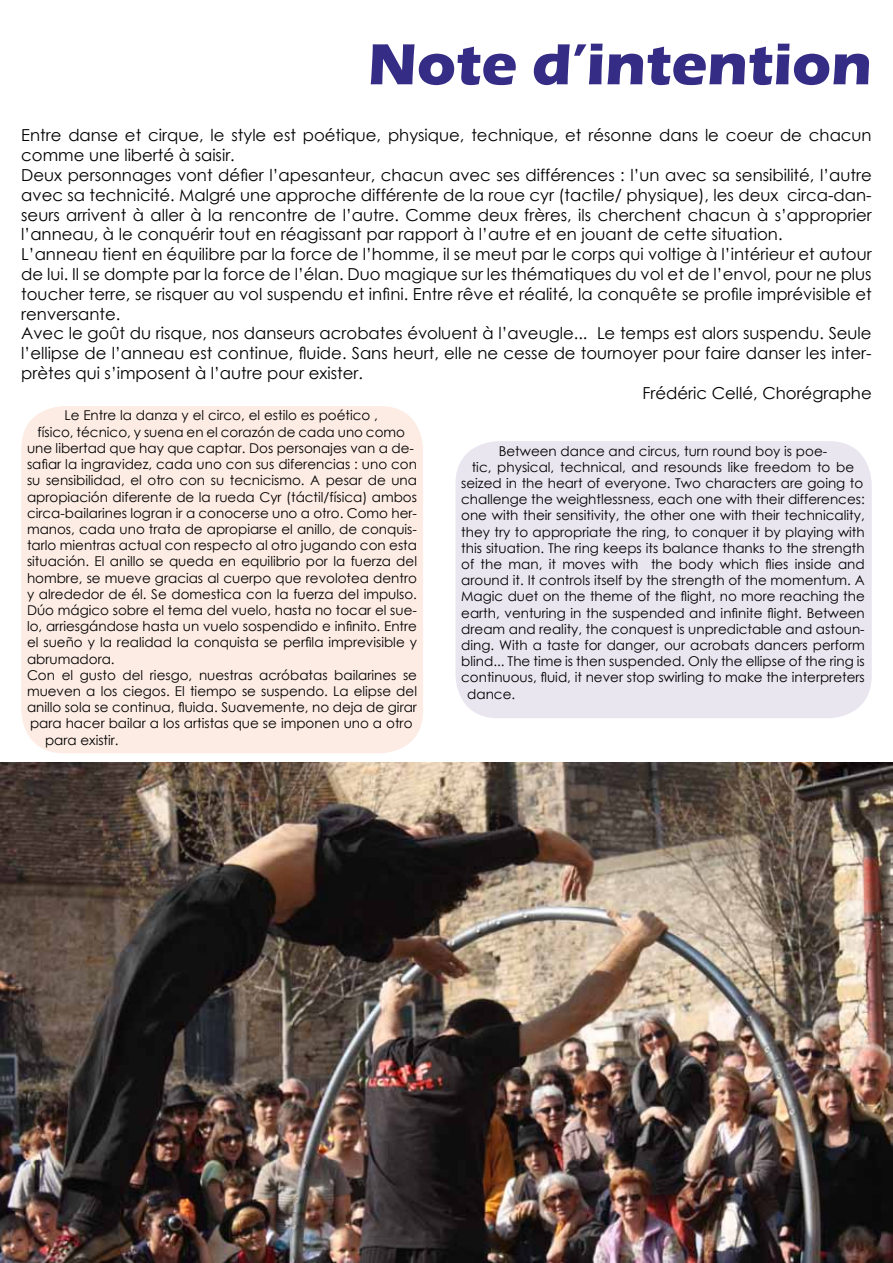
<style>
.page{position:relative;width:893px;height:1263px;background:#fff}
.page>*{position:absolute;margin:0;border:0;box-sizing:border-box;transform-origin:0 0}
.t1{font:700 60px "Eras ITC";color:#352c85}
.t2{font:16.5px "Century Gothic";color:#000}
.t3{font:13.5px "Century Gothic";color:#000}
</style>
<div class="page">
<img style="left:0;top:763px;width:893px;height:500px">
<div style="left:455px;top:441px;width:417px;height:277px;background:#e9e6f0;border-radius:43px"></div>
<div style="left:21px;top:406px;width:402px;height:347px;background:#fdece4;border-radius:43px"></div>
<h1 class="t1" style="left:368px;top:30px;width:506px">Note d’intention</h1>
<p class="t2" style="left:21px;top:124px;width:852px">Entre danse et cirque, le style est poétique, physique, technique, et résonne dans le coeur de chacun</p>
<p class="t2" style="left:21px;top:144px;width:215px">comme une liberté à saisir.</p>
<p class="t2" style="left:21px;top:163px;width:852px">Deux personnages vont défier l’apesanteur, chacun avec ses différences : l’un avec sa sensibilité, l’autre</p>
<p class="t2" style="left:21px;top:183px;width:852px">avec sa technicité. Malgré une approche différente de la roue cyr (tactile/ physique), les deux circa-dan-</p>
<p class="t2" style="left:21px;top:203px;width:852px">seurs arrivent à aller à la rencontre de l’autre. Comme deux frères, ils cherchent chacun à s’approprier</p>
<p class="t2" style="left:21px;top:223px;width:763px">l’anneau, à le conquérir tout en réagissant par rapport à l’autre et en jouant de cette situation.</p>
<p class="t2" style="left:21px;top:243px;width:852px">L’anneau tient en équilibre par la force de l’homme, il se meut par le corps qui voltige à l’intérieur et autour</p>
<p class="t2" style="left:21px;top:262px;width:852px">de lui. Il se dompte par la force de l’élan. Duo magique sur les thématiques du vol et de l’envol, pour ne plus</p>
<p class="t2" style="left:21px;top:282px;width:852px">toucher terre, se risquer au vol suspendu et infini. Entre rêve et réalité, la conquête se profile imprévisible et</p>
<p class="t2" style="left:21px;top:302px;width:101px">renversante.</p>
<p class="t2" style="left:21px;top:322px;width:852px">Avec le goût du risque, nos danseurs acrobates évoluent à l’aveugle... Le temps est alors suspendu. Seule</p>
<p class="t2" style="left:21px;top:342px;width:852px">l’ellipse de l’anneau est continue, fluide. Sans heurt, elle ne cesse de tournoyer pour faire danser les inter-</p>
<p class="t2" style="left:21px;top:361px;width:343px">prètes qui s’imposent à l’autre pour exister.</p>
<p class="t2" style="left:642px;top:381px;width:231px">Frédéric Cellé, Chorégraphe</p>
<p class="t3" style="left:65px;top:406px;width:315px">Le Entre la danza y el circo, el estilo es poético ,</p>
<p class="t3" style="left:38px;top:422px;width:369px">físico, técnico, y suena en el corazón de cada uno como</p>
<p class="t3" style="left:27px;top:439px;width:388px">une libertad que hay que captar. Dos personajes van a de-</p>
<p class="t3" style="left:27px;top:455px;width:392px">safiar la ingravidez, cada uno con sus diferencias : uno con</p>
<p class="t3" style="left:27px;top:471px;width:392px">su sensibilidad, el otro con su tecnicismo. A pesar de una</p>
<p class="t3" style="left:27px;top:487px;width:392px">apropiación diferente de la rueda Cyr (táctil/física) ambos</p>
<p class="t3" style="left:27px;top:503px;width:392px">circa-bailarines logran ir a conocerse uno a otro. Como her-</p>
<p class="t3" style="left:27px;top:520px;width:391px">manos, cada uno trata de apropiarse el anillo, de conquis-</p>
<p class="t3" style="left:27px;top:536px;width:391px">tarlo mientras actual con respecto al otro jugando con esta</p>
<p class="t3" style="left:27px;top:552px;width:392px">situación. El anillo se queda en equilibrio por la fuerza del</p>
<p class="t3" style="left:27px;top:568px;width:391px">hombre, se mueve gracias al cuerpo que revolotea dentro</p>
<p class="t3" style="left:27px;top:584px;width:392px">y alrededor de él. Se domestica con la fuerza del impulso.</p>
<p class="t3" style="left:27px;top:601px;width:391px">Dúo mágico sobre el tema del vuelo, hasta no tocar el sue-</p>
<p class="t3" style="left:27px;top:617px;width:392px">lo, arriesgándose hasta un vuelo sospendido e infinito. Entre</p>
<p class="t3" style="left:27px;top:633px;width:391px">el sueño y la realidad la conquista se perfila imprevisible y</p>
<p class="t3" style="left:27px;top:649px;width:89px">abrumadora.</p>
<p class="t3" style="left:27px;top:665px;width:392px">Con el gusto del riesgo, nuestras acróbatas bailarines se</p>
<p class="t3" style="left:27px;top:682px;width:391px">mueven a los ciegos. El tiempo se suspendo. La elipse del</p>
<p class="t3" style="left:27px;top:698px;width:391px">anillo sola se continua, fluida. Suavemente, no deja de girar</p>
<p class="t3" style="left:30px;top:714px;width:384px">para hacer bailar a los artistas que se imponen uno a otro</p>
<p class="t3" style="left:45px;top:730px;width:75px">para existir.</p>
<p class="t3" style="left:499px;top:441px;width:330px">Between dance and circus, turn round boy is poe-</p>
<p class="t3" style="left:472px;top:457px;width:384px">tic, physical, technical, and resounds like freedom to be</p>
<p class="t3" style="left:461px;top:474px;width:403px">seized in the heart of everyone. Two characters are going to</p>
<p class="t3" style="left:461px;top:490px;width:405px">challenge the weightlessness, each one with their differences:</p>
<p class="t3" style="left:461px;top:506px;width:405px">one with their sensitivity, the other one with their technicality,</p>
<p class="t3" style="left:461px;top:522px;width:405px">they try to appropriate the ring, to conquer it by playing with</p>
<p class="t3" style="left:461px;top:538px;width:405px">this situation. The ring keeps its balance thanks to the strength</p>
<p class="t3" style="left:461px;top:555px;width:405px">of the man, it moves with the body which flies inside and</p>
<p class="t3" style="left:461px;top:571px;width:405px">around it. It controls itself by the strength of the momentum. A</p>
<p class="t3" style="left:461px;top:587px;width:405px">Magic duet on the theme of the flight, no more reaching the</p>
<p class="t3" style="left:461px;top:603px;width:405px">earth, venturing in the suspended and infinite flight. Between</p>
<p class="t3" style="left:461px;top:619px;width:405px">dream and reality, the conquest is unpredictable and astoun-</p>
<p class="t3" style="left:461px;top:636px;width:405px">ding. With a taste for danger, our acrobats dancers perform</p>
<p class="t3" style="left:461px;top:652px;width:405px">blind... The time is then suspended. Only the ellipse of the ring is</p>
<p class="t3" style="left:461px;top:668px;width:405px">continuous, fluid, it never stop swirling to make the interpreters</p>
<p class="t3" style="left:467px;top:684px;width:49px">dance.</p>
</div>
